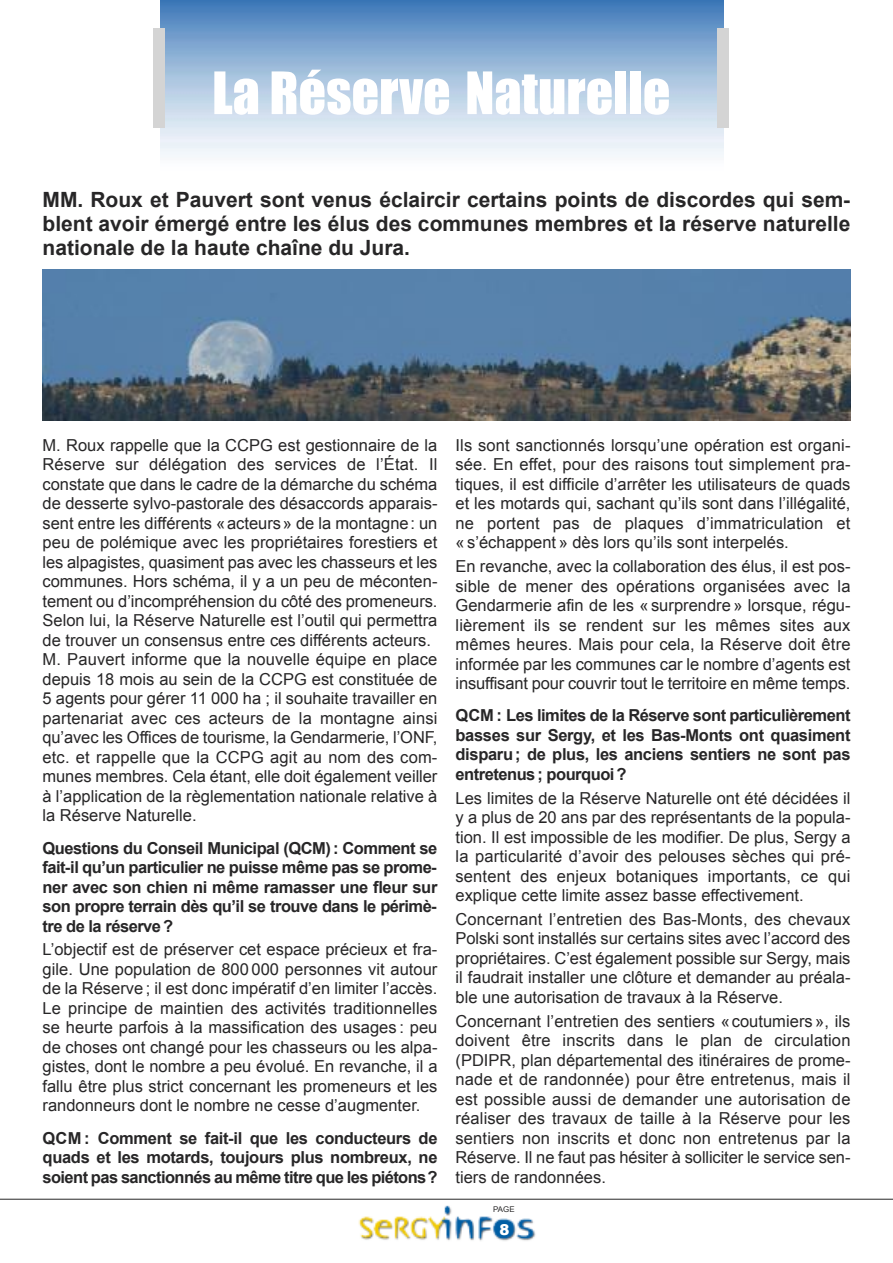
<style>
.page{position:relative;width:893px;height:1263px;background:#fff}
.page>*{position:absolute;margin:0;border:0;box-sizing:border-box;transform-origin:0 0}
.t1{font:54px "Impact";color:#fff}
.t2{font:700 21px/24px "Arial";color:#272627;text-align:justify}
.t3{font:16.5px/19.5px "Arial";color:#272627;text-align:justify}
.t4{font:700 16.5px/19.5px "Arial";letter-spacing:-.03em;color:#272627;text-align:justify}
.t5{font:900 15px "Arial";color:#fff}
.t6{font:7.8px "Arial";color:#272627}
.s1{font-size:108px;color:#d4d4d4}
</style>
<div class="page">
<img style="left:358px;top:1205px;width:178px;height:36px">
<hr style="left:0;top:1199px;width:893px;height:1px;background:#272627">
<img style="left:160px;top:0;width:563px;height:157px">
<img style="left:43px;top:270px;width:807px;height:151px">
<h1 class="t1" style="left:145px;top:60px;width:594px"><span class="s1">|</span> La Réserve Naturelle <span class="s1">|</span></h1>
<p class="t2" style="left:43px;top:188px;width:809px">MM. Roux et Pauvert sont venus éclaircir certains points de discordes qui sem&shy;blent avoir émergé entre les élus des communes membres et la réserve naturelle nationale de la haute chaîne du Jura.</p>
<p class="t3" style="left:43px;top:435px;width:396px;text-align:left">M. Roux rappelle que la CCpG est gestionnaire de la Réserve sur délégation des services de l’état. Il constate que dans le cadre de la démarche du schéma de desserte sylvo-pastorale des désaccords apparais&shy;sent entre les différents «acteurs» de la montagne: un peu de polémique avec les propriétaires forestiers et les alpagistes, quasiment pas avec les chasseurs et les communes. hors schéma, il y a un peu de méconten&shy;tement ou d’incompréhension du côté des promeneurs.<br>Selon lui, la Réserve Naturelle est l’outil qui permettra de trouver un consensus entre ces différents acteurs.<br>M. pauvert informe que la nouvelle équipe en place depuis 18 mois au sein de la CCpG est constituée de 5 agents pour gérer 11 000 ha ; il souhaite travailler en partenariat avec ces acteurs de la montagne ainsi qu’avec les Offices de tourisme, la Gendarmerie, l’ONF, etc. et rappelle que la CCpG agit au nom des com&shy;munes membres. Cela étant, elle doit également veiller à l’application de la règlementation nationale relative à la Réserve Naturelle.</p>
<p class="t4" style="left:42px;top:838px;width:396px">Questions du Conseil Municipal (QCM): Comment se fait-il qu’un particulier ne puisse même pas se prome&shy;ner avec son chien ni même ramasser une fleur sur son propre terrain dès qu’il se trouve dans le périmè&shy;tre de la réserve?</p>
<p class="t3" style="left:42px;top:940px;width:397px">L’objectif est de préserver cet espace précieux et fra&shy;gile. une population de 800 000 personnes vit autour de la Réserve ; il est donc impératif d’en limiter l’accès.<br>Le principe de maintien des activités traditionnelles se heurte parfois à la massification des usages : peu de choses ont changé pour les chasseurs ou les alpa&shy;gistes, dont le nombre a peu évolué. En revanche, il a fallu être plus strict concernant les promeneurs et les randonneurs dont le nombre ne cesse d’augmenter.</p>
<p class="t4" style="left:43px;top:1128px;width:396px">QCM : Comment se fait-il que les conducteurs de quads et les motards, toujours plus nombreux, ne soient pas sanctionnés au même titre que les piétons?</p>
<p class="t3" style="left:456px;top:435px;width:396px">Ils sont sanctionnés lorsqu’une opération est organi&shy;sée. En effet, pour des raisons tout simplement pra&shy;tiques, il est difficile d’arrêter les utilisateurs de quads et les motards qui, sachant qu’ils sont dans l’illégalité, ne portent pas de plaques d’immatriculation et « s’échappent » dès lors qu’ils sont interpelés.</p>
<p class="t3" style="left:456px;top:557px;width:396px">En revanche, avec la collaboration des élus, il est pos&shy;sible de mener des opérations organisées avec la Gendarmerie afin de les « surprendre » lorsque, régu&shy;lièrement ils se rendent sur les mêmes sites aux mêmes heures. Mais pour cela, la Réserve doit être informée par les communes car le nombre d’agents est insuffisant pour couvrir tout le territoire en même temps.</p>
<p class="t4" style="left:456px;top:706px;width:396px">QCM : Les limites de la Réserve sont particulièrement basses sur Sergy, et les Bas-Monts ont quasiment disparu; de plus, les anciens sentiers ne sont pas entretenus; pourquoi?</p>
<p class="t3" style="left:456px;top:788px;width:396px">Les limites de la Réserve Naturelle ont été décidées il y a plus de 20 ans par des représentants de la popula&shy;tion. Il est impossible de les modifier. de plus, Sergy a la particularité d’avoir des pelouses sèches qui pré&shy;sentent des enjeux botaniques importants, ce qui explique cette limite assez basse effectivement.</p>
<p class="t3" style="left:456px;top:909px;width:396px">Concernant l’entretien des Bas-Monts, des chevaux polski sont installés sur certains sites avec l’accord des propriétaires. C’est également possible sur Sergy, mais il faudrait installer une clôture et demander au préala&shy;ble une autorisation de travaux à la Réserve.</p>
<p class="t3" style="left:455px;top:1011px;width:396px">Concernant l’entretien des sentiers «coutumiers », ils doivent être inscrits dans le plan de circulation (pdIpR, plan départemental des itinéraires de prome&shy;nade et de randonnée) pour être entretenus, mais il est possible aussi de demander une autorisation de réaliser des travaux de taille à la Réserve pour les sentiers non inscrits et donc non entretenus par la Réserve. Il ne faut pas hésiter à solliciter le service sen&shy;tiers de randonnées.</p>
<p class="t6" style="left:493px;top:1205px;width:23px">pAGE</p>
<p class="t5" style="left:499px;top:1218px;width:12px">8</p>
</div>
